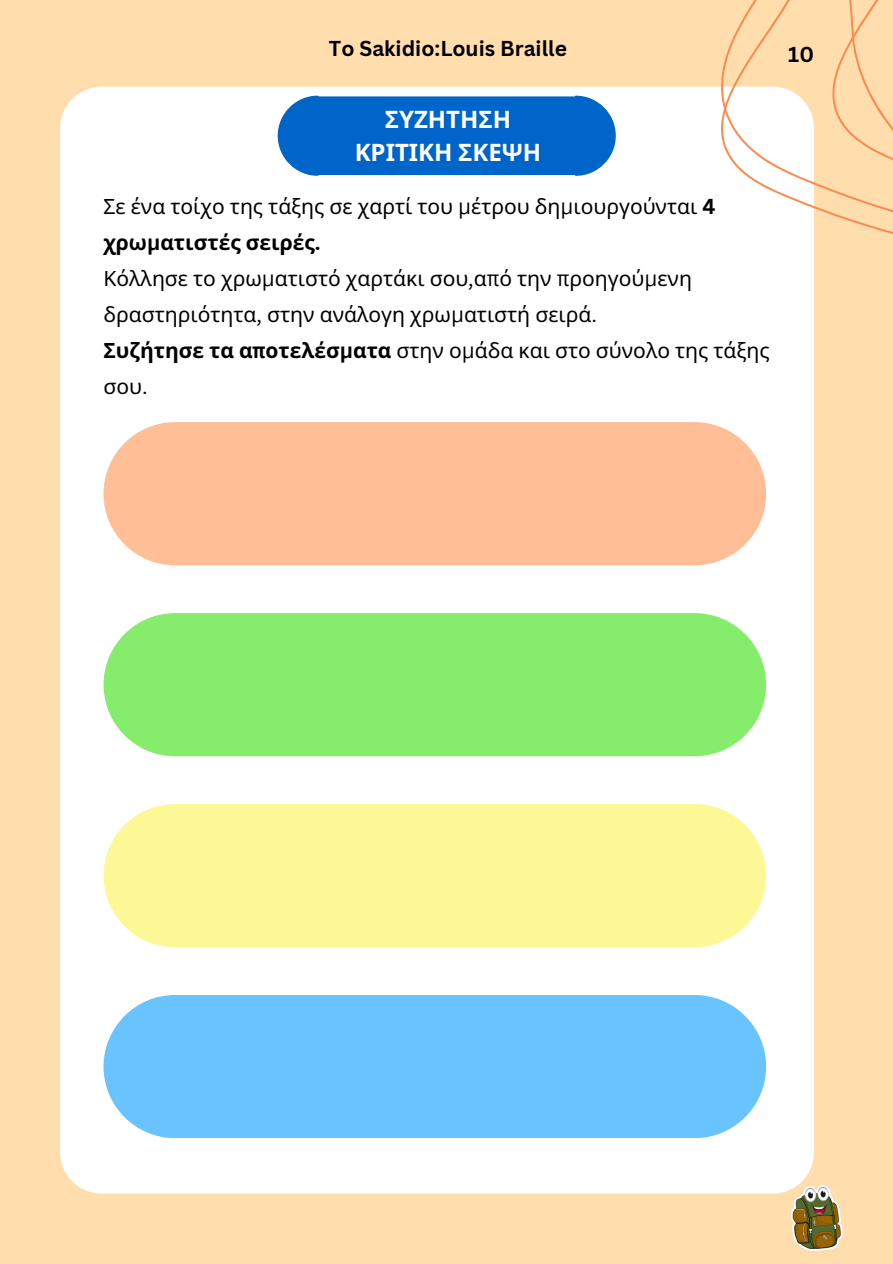
<style>
.page{position:relative;width:893px;height:1264px;background:#fff}
.page>*{position:absolute;margin:0;border:0;box-sizing:border-box;transform-origin:0 0}
.t1{font:700 24px "Noto Sans";color:#fff}
.t2{font:21px/36px "Noto Sans";color:#000}
.t3{font:700 21px "Canva Sans";color:#000}
.s1{font-family:"Canva Sans"}
.s2{font-family:"Canva Sans";font-weight:700}
.s3{font-weight:700}
</style>
<div class="page">
<div style="left:0;top:0;width:892px;height:1263px;background:#ffddac"></div>
<div style="left:60px;top:87px;width:754px;height:1106px;background:#fff"></div>
<img style="left:734px;top:1174px;width:109px;height:77px">
<div style="left:278px;top:96px;width:337px;height:79px;background:#0065c9"></div>
<div style="left:103px;top:422px;width:663px;height:143px;background:#ffbe96;border-radius:72px"></div>
<div style="left:103px;top:613px;width:663px;height:143px;background:#85ed6b;border-radius:72px"></div>
<div style="left:103px;top:804px;width:663px;height:143px;background:#fdf896;border-radius:72px"></div>
<div style="left:103px;top:994px;width:663px;height:143px;background:#69c3ff;border-radius:72px"></div>
<svg style="left:714px;top:0;width:178px;height:244px"></svg>
<p class="t3" style="left:329px;top:33px;width:239px">To Sakidio:Louis Braille</p>
<p class="t3" style="left:788px;top:40px;width:27px">10</p>
<p class="t1" style="left:385px;top:102px;width:128px">ΣΥΖΗΤΗΣΗ</p>
<p class="t1" style="left:354px;top:135px;width:188px">ΚΡΙΤΙΚΗ ΣΚΕΨΗ</p>
<p class="t2" style="left:103px;top:187px;width:613px">Σε ένα τοίχο της τάξης σε χαρτί του <span class="s1">μ</span>έτρου δη<span class="s1">μ</span>ιουργούνται <span class="s2">4 </span><span class="s3">χρω</span><span class="s2">μ</span><span class="s3">ατιστές σειρές</span><span class="s2">.</span></p>
<p class="t2" style="left:103px;top:259px;width:590px">Κόλλησε το χρω<span class="s1">μ</span>ατιστό χαρτάκι σου<span class="s1">,</span>α<span class="s1">π</span>ό την <span class="s1">π</span>ροηγού<span class="s1">μ</span>ενη δραστηριότητα<span class="s1">,</span> στην ανάλογη χρω<span class="s1">μ</span>ατιστή σειρά<span class="s1">.</span></p>
<p class="t2" style="left:103px;top:331px;width:667px"><span class="s3">Συζήτησε τα α</span><span class="s2">π</span><span class="s3">οτελέσ</span><span class="s2">μ</span><span class="s3">ατα</span> στην ο<span class="s1">μ</span>άδα και στο σύνολο της τάξης σου<span class="s1">.</span></p>
</div>
